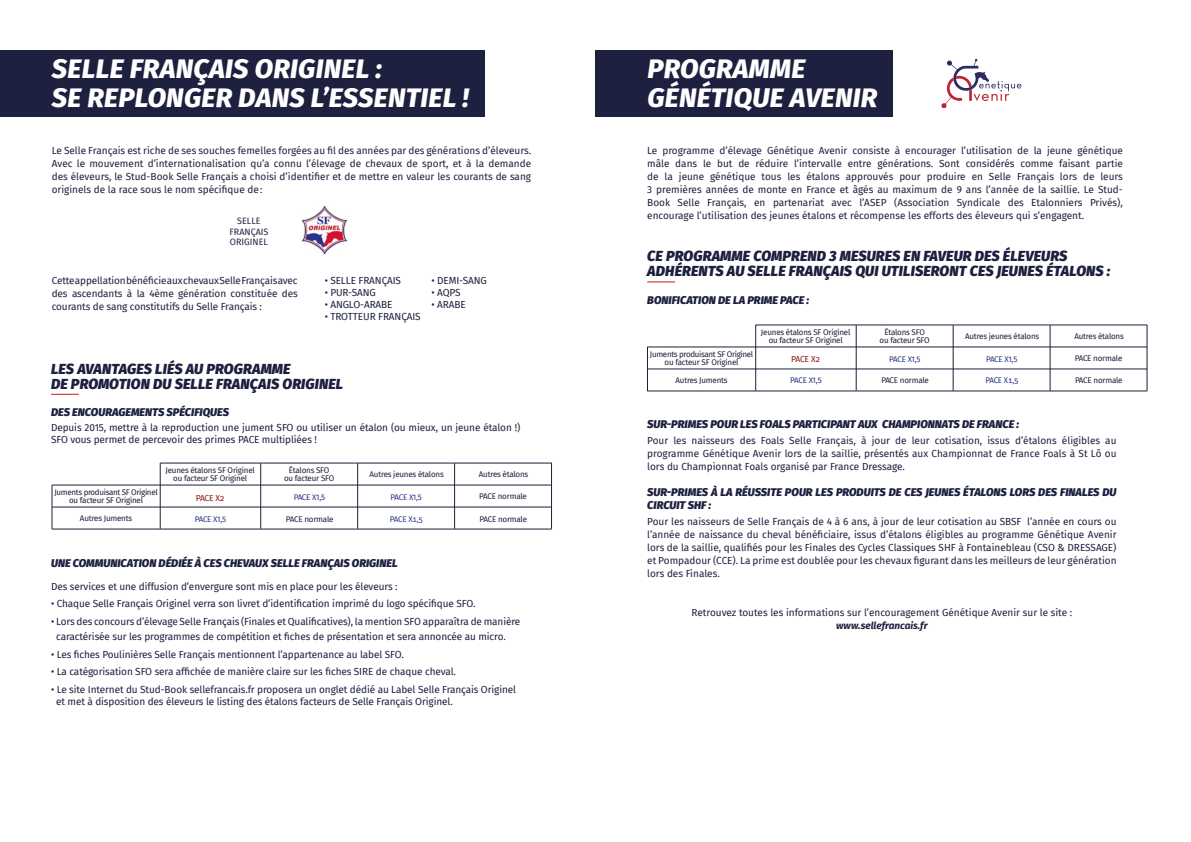
<style>
.page{position:relative;width:1191px;height:842px;background:#fff}
.page>*{position:absolute;margin:0;border:0;box-sizing:border-box;transform-origin:0 0}
.t1{font:italic 800 27px "Fira Sans";letter-spacing:.01em;color:#fff}
.t2{font:italic 900 14.3px "Fira Sans";letter-spacing:.01em;color:#1d203f}
.t3{font:italic 900 11px/13.2px "Fira Sans";color:#1d203f}
.t4{font:10px/13px "Fira Sans";letter-spacing:-.01em;color:#1d203f;text-align:justify}
.t5{font:italic 700 10px "Fira Sans";color:#1d203f}
.t6{font:9px "Fira Sans";color:#1d203f}
.t7{font:8.5px "Fira Sans";letter-spacing:-.03em;color:#8c1913}
.t8{font:8px/8px "Fira Sans";letter-spacing:-.025em;color:#1d1d3a;text-align:center}
.t9{font:8px "Fira Sans";letter-spacing:-.035em;color:#283583}
</style>
<div class="page">
<hr style="left:756px;top:325px;width:391px;height:1px;background:#1d1d3a">
<hr style="left:647px;top:347px;width:500px;height:1px;background:#1d1d3a">
<hr style="left:647px;top:369px;width:500px;height:1px;background:#1d1d3a">
<hr style="left:647px;top:391px;width:500px;height:1px;background:#1d1d3a">
<hr style="left:647px;top:347px;width:1px;height:44px;background:#1d1d3a">
<hr style="left:755px;top:325px;width:1px;height:66px;background:#1d1d3a">
<hr style="left:856px;top:325px;width:1px;height:66px;background:#1d1d3a">
<hr style="left:953px;top:325px;width:1px;height:66px;background:#1d1d3a">
<hr style="left:1049px;top:325px;width:1px;height:66px;background:#1d1d3a">
<hr style="left:1146px;top:325px;width:1px;height:66px;background:#1d1d3a">
<hr style="left:160px;top:463px;width:391px;height:1px;background:#1d1d3a">
<hr style="left:52px;top:485px;width:499px;height:1px;background:#1d1d3a">
<hr style="left:52px;top:507px;width:499px;height:1px;background:#1d1d3a">
<hr style="left:52px;top:529px;width:500px;height:1px;background:#1d1d3a">
<hr style="left:52px;top:485px;width:1px;height:44px;background:#1d1d3a">
<hr style="left:160px;top:463px;width:1px;height:66px;background:#1d1d3a">
<hr style="left:260px;top:463px;width:1px;height:66px;background:#1d1d3a">
<hr style="left:357px;top:463px;width:1px;height:66px;background:#1d1d3a">
<hr style="left:454px;top:463px;width:1px;height:66px;background:#1d1d3a">
<hr style="left:551px;top:463px;width:1px;height:66px;background:#1d1d3a">
<img style="left:301px;top:205px;width:47px;height:50px">
<svg style="left:941px;top:59px;width:80px;height:49px"></svg>
<div style="left:0;top:50px;width:484px;height:67px;background:#1d203f"></div>
<div style="left:595px;top:50px;width:298px;height:67px;background:#1d203f"></div>
<svg style="left:51px;top:394px;width:28px;height:1px"></svg>
<svg style="left:647px;top:281px;width:28px;height:1px"></svg>
<p class="t1" style="left:52px;top:45px;width:331px">SELLE FRANÇAIS ORIGINEL :</p>
<p class="t1" style="left:52px;top:74px;width:418px">SE REPLONGER DANS L’ESSENTIEL !</p>
<p class="t4" style="left:52px;top:143px;width:481px">Le Selle Français est riche de ses souches femelles forgées au fil des années par des générations d’éleveurs.</p>
<p class="t4" style="left:52px;top:156px;width:481px">Avec le mouvement d’internationalisation qu’a connu l’élevage de chevaux de sport, et à la demande des éleveurs, le Stud-Book Selle Français a choisi d’identifier et de mettre en valeur les courants de sang originels de la race sous le nom spécifique de:</p>
<p class="t6" style="left:237px;top:214px;width:25px">SELLE</p>
<p class="t6" style="left:229px;top:225px;width:40px">FRANÇAIS</p>
<p class="t6" style="left:230px;top:235px;width:40px">ORIGINEL</p>
<p class="t4" style="left:52px;top:274px;width:247px">Cette appellation bénéficie aux chevaux Selle Français avec des ascendants à la 4ème génération constituée des courants de sang constitutifs du Selle Français :</p>
<p class="t4" style="left:325px;top:274px;width:78px">• SELLE FRANÇAIS</p>
<p class="t4" style="left:325px;top:286px;width:53px">• PUR-SANG</p>
<p class="t4" style="left:325px;top:298px;width:69px">• ANGLO-ARABE</p>
<p class="t4" style="left:325px;top:310px;width:98px">• TROTTEUR FRANÇAIS</p>
<p class="t4" style="left:431px;top:274px;width:57px">• DEMI-SANG</p>
<p class="t4" style="left:431px;top:286px;width:30px">• AQPS</p>
<p class="t4" style="left:431px;top:298px;width:36px">• ARABE</p>
<p class="t2" style="left:51px;top:356px;width:241px">LES AVANTAGES LIÉS AU PROGRAMME</p>
<p class="t2" style="left:51px;top:371px;width:294px">DE PROMOTION DU SELLE FRANÇAIS ORIGINEL</p>
<p class="t3" style="left:51px;top:404px;width:179px">DES ENCOURAGEMENTS SPÉCIFIQUES</p>
<p class="t4" style="left:51px;top:421px;width:471px;line-height:12px">Depuis 2015, mettre à la reproduction une jument SFO ou utiliser un étalon (ou mieux, un jeune étalon !)<br>SFO vous permet de percevoir des primes PACE multipliées !</p>
<p class="t8" style="left:284px;top:466px;width:52px">Étalons SFO ou facteur SFO</p>
<p class="t8" style="left:369px;top:470px;width:76px">Autres jeunes étalons</p>
<p class="t8" style="left:479px;top:470px;width:51px">Autres étalons</p>
<p class="t8" style="left:165px;top:466px;width:91px">Jeunes étalons SF Originel ou facteur SF Originel</p>
<p class="t7" style="left:196px;top:491px;width:30px">PACE X2</p>
<p class="t9" style="left:294px;top:491px;width:33px">PACE X1,5</p>
<p class="t9" style="left:390px;top:491px;width:33px">PACE X1,5</p>
<p class="t8" style="left:479px;top:492px;width:49px">PACE normale</p>
<p class="t9" style="left:195px;top:513px;width:33px">PACE X1,5</p>
<p class="t8" style="left:286px;top:514px;width:49px">PACE normale</p>
<p class="t9" style="left:390px;top:513px;width:35px">PACE X1,5</p>
<p class="t8" style="left:479px;top:514px;width:49px">PACE normale</p>
<p class="t8" style="left:54px;top:488px;width:105px">Juments produisant SF Originel ou facteur SF Originel</p>
<p class="t8" style="left:80px;top:514px;width:54px">Autres Juments</p>
<p class="t3" style="left:51px;top:555px;width:348px">UNE COMMUNICATION DÉDIÉE À CES CHEVAUX SELLE FRANÇAIS ORIGINEL</p>
<p class="t4" style="left:51px;top:579px;width:348px">Des services et une diffusion d’envergure sont mis en place pour les éleveurs :</p>
<p class="t4" style="left:51px;top:597px;width:426px">• Chaque Selle Français Originel verra son livret d’identification imprimé du logo spécifique SFO.</p>
<p class="t4" style="left:51px;top:615px;width:471px">• Lors des concours d’élevage Selle Français (Finales et Qualificatives), la mention SFO apparaîtra de manière</p>
<p class="t4" style="left:56px;top:630px;width:451px">caractérisée sur les programmes de compétition et fiches de présentation et sera annoncée au micro.</p>
<p class="t4" style="left:51px;top:647px;width:354px">• Les fiches Poulinières Selle Français mentionnent l’appartenance au label SFO.</p>
<p class="t4" style="left:51px;top:665px;width:406px">• La catégorisation SFO sera affichée de manière claire sur les fiches SIRE de chaque cheval.</p>
<p class="t4" style="left:51px;top:683px;width:466px">• Le site Internet du Stud-Book sellefrancais.fr proposera un onglet dédié au Label Selle Français Originel</p>
<p class="t4" style="left:56px;top:695px;width:398px">et met à disposition des éleveurs le listing des étalons facteurs de Selle Français Originel.</p>
<p class="t1" style="left:647px;top:45px;width:159px">PROGRAMME</p>
<p class="t1" style="left:647px;top:74px;width:231px">GÉNÉTIQUE AVENIR</p>
<p class="t4" style="left:647px;top:143px;width:477px">Le programme d’élevage Génétique Avenir consiste à encourager l’utilisation de la jeune génétique mâle dans le but de réduire l’intervalle entre générations. Sont considérés comme faisant partie de la jeune génétique tous les étalons approuvés pour produire en Selle Français lors de leurs 3 premières années de monte en France et âgés au maximum de 9 ans l’année de la saillie. Le Stud-Book Selle Français, en partenariat avec l’ASEP (Association Syndicale des Etalonniers Privés), encourage l’utilisation des jeunes étalons et récompense les efforts des éleveurs qui s’engagent.</p>
<p class="t2" style="left:647px;top:243px;width:421px">CE PROGRAMME COMPREND 3 MESURES EN FAVEUR DES ÉLEVEURS</p>
<p class="t2" style="left:647px;top:258px;width:464px">ADHÉRENTS AU SELLE FRANÇAIS QUI UTILISERONT CES JEUNES ÉTALONS :</p>
<p class="t3" style="left:647px;top:292px;width:163px">BONIFICATION DE LA PRIME PACE :</p>
<p class="t8" style="left:879px;top:328px;width:52px">Étalons SFO ou facteur SFO</p>
<p class="t8" style="left:965px;top:332px;width:76px">Autres jeunes étalons</p>
<p class="t8" style="left:1074px;top:332px;width:51px">Autres étalons</p>
<p class="t8" style="left:761px;top:327px;width:91px">Jeunes étalons SF Originel ou facteur SF Originel</p>
<p class="t7" style="left:791px;top:353px;width:30px">PACE X2</p>
<p class="t9" style="left:889px;top:353px;width:33px">PACE X1,5</p>
<p class="t9" style="left:986px;top:353px;width:33px">PACE X1,5</p>
<p class="t8" style="left:1074px;top:354px;width:49px">PACE normale</p>
<p class="t9" style="left:790px;top:375px;width:33px">PACE X1,5</p>
<p class="t8" style="left:881px;top:376px;width:49px">PACE normale</p>
<p class="t9" style="left:985px;top:375px;width:35px">PACE X1,5</p>
<p class="t8" style="left:1075px;top:376px;width:49px">PACE normale</p>
<p class="t8" style="left:650px;top:350px;width:105px">Juments produisant SF Originel ou facteur SF Originel</p>
<p class="t8" style="left:675px;top:376px;width:54px">Autres Juments</p>
<p class="t3" style="left:647px;top:416px;width:373px">SUR-PRIMES POUR LES FOALS PARTICIPANT AUX CHAMPIONNATS DE FRANCE :</p>
<p class="t4" style="left:647px;top:434px;width:471px">Pour les naisseurs des Foals Selle Français, à jour de leur cotisation, issus d’étalons éligibles au programme Génétique Avenir lors de la saillie, présentés aux Championnat de France Foals à St Lô ou lors du Championnat Foals organisé par France Dressage.</p>
<p class="t3" style="left:647px;top:484px;width:471px">SUR-PRIMES À LA RÉUSSITE POUR LES PRODUITS DE CES JEUNES ÉTALONS LORS DES FINALES DU<br>CIRCUIT SHF :</p>
<p class="t4" style="left:647px;top:515px;width:471px">Pour les naisseurs de Selle Français de 4 à 6 ans, à jour de leur cotisation au SBSF l’année en cours ou l’année de naissance du cheval bénéficiaire, issus d’étalons éligibles au programme Génétique Avenir lors de la saillie, qualifiés pour les Finales des Cycles Classiques SHF à Fontainebleau (CSO &amp; DRESSAGE) et Pompadour (CCE). La prime est doublée pour les chevaux figurant dans les meilleurs de leur génération lors des Finales.</p>
<p class="t4" style="left:691px;top:606px;width:382px">Retrouvez toutes les informations sur l’encouragement Génétique Avenir sur le site :</p>
<p class="t5" style="left:836px;top:617px;width:93px">www.sellefrancais.fr</p>
</div>
